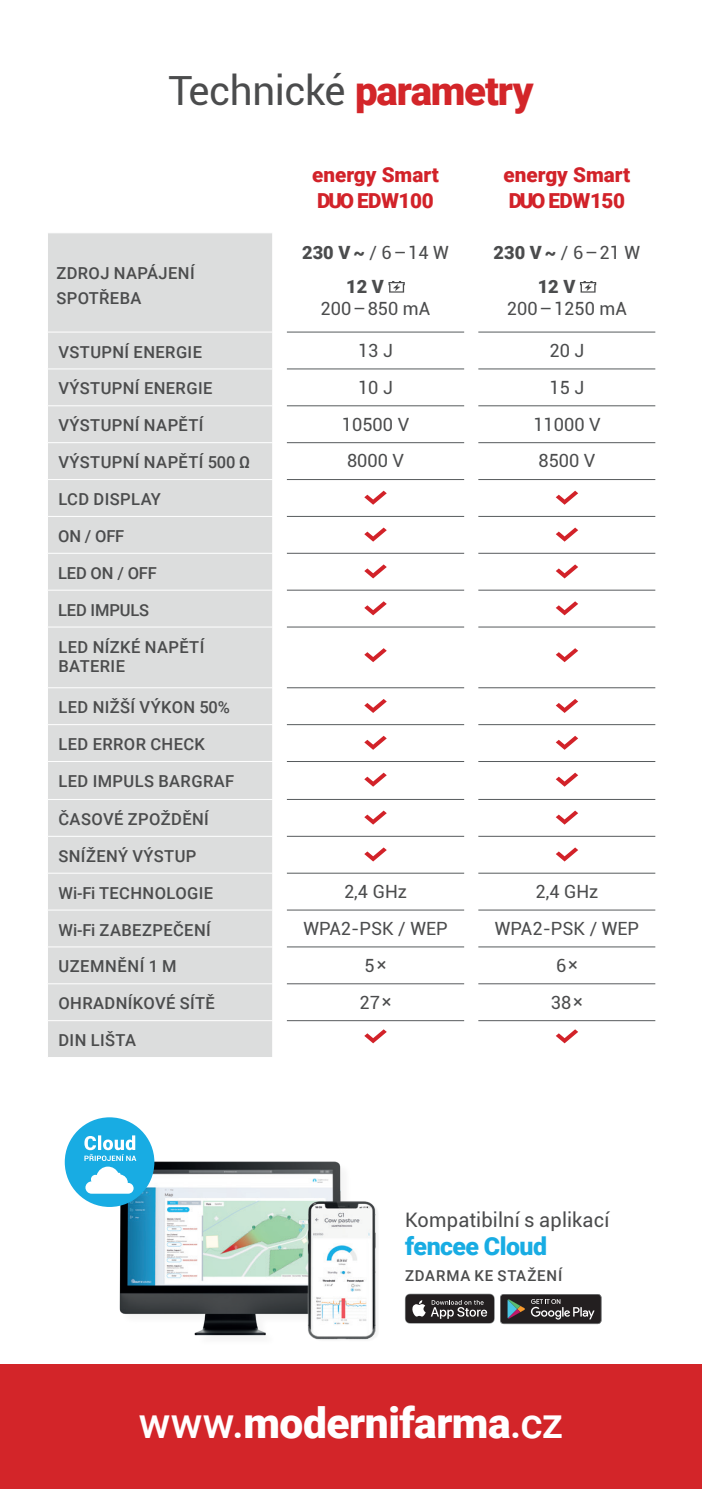
<style>
.page{position:relative;width:702px;height:1489px;background:#fff}
.page>*{position:absolute;margin:0;border:0;box-sizing:border-box;transform-origin:0 0}
.t1{font:900 42.5px "Roboto";letter-spacing:-.01em;color:#fff}
.t2{font:40.25px "Roboto";letter-spacing:-.01em;color:#4b4c4d}
.t3{font:900 25px "Roboto";letter-spacing:-.02em;color:#18ace3}
.t4{font:900 20.75px "Roboto";letter-spacing:-.005em;color:#d22229}
.t5{font:20px "Roboto";letter-spacing:.005em;color:#4b4c4d}
.t6{font:18.25px "Roboto";color:#4b4c4d}
.t7{font:900 18.25px "Roboto";color:#4b4c4d}
.t8{font:500 16.5px/19.8px "Roboto";letter-spacing:.025em;color:#4b4c4d}
.t9{font:500 16.5px "Roboto";letter-spacing:-.01em;color:#4b4c4d}
.t10{font:500 15px "Roboto";letter-spacing:.06em;color:#4b4c4d}
.s1{font-weight:900;color:#d32529}
.s2{font-weight:900}
.s3{font-weight:500}
</style>
<div class="page">
<div style="left:0;top:1364px;width:702px;height:124px;background:#d32529"></div>
<div style="left:48px;top:233px;width:224px;height:824px;background:#dcdddd"></div>
<hr style="left:47px;top:331px;width:226px;height:1px;background:#fff">
<hr style="left:47px;top:368px;width:226px;height:1px;background:#fff">
<hr style="left:47px;top:405px;width:226px;height:1px;background:#fff">
<hr style="left:47px;top:442px;width:226px;height:1px;background:#fff">
<hr style="left:47px;top:479px;width:226px;height:1px;background:#fff">
<hr style="left:47px;top:516px;width:226px;height:1px;background:#fff">
<hr style="left:47px;top:553px;width:226px;height:1px;background:#fff">
<hr style="left:47px;top:589px;width:226px;height:1px;background:#fff">
<hr style="left:47px;top:626px;width:226px;height:1px;background:#fff">
<hr style="left:47px;top:687px;width:226px;height:1px;background:#fff">
<hr style="left:47px;top:724px;width:226px;height:1px;background:#fff">
<hr style="left:47px;top:761px;width:226px;height:1px;background:#fff">
<hr style="left:47px;top:799px;width:226px;height:1px;background:#fff">
<hr style="left:47px;top:835px;width:226px;height:1px;background:#fff">
<hr style="left:47px;top:872px;width:226px;height:1px;background:#fff">
<hr style="left:47px;top:909px;width:226px;height:1px;background:#fff">
<hr style="left:47px;top:946px;width:226px;height:1px;background:#fff">
<hr style="left:47px;top:983px;width:226px;height:1px;background:#fff">
<hr style="left:47px;top:1020px;width:226px;height:1px;background:#fff">
<hr style="left:287px;top:479px;width:177px;height:1px;background:#575b5d">
<hr style="left:478px;top:479px;width:177px;height:1px;background:#575b5d">
<hr style="left:287px;top:516px;width:177px;height:1px;background:#575b5d">
<hr style="left:478px;top:516px;width:177px;height:1px;background:#575b5d">
<hr style="left:287px;top:553px;width:177px;height:1px;background:#575b5d">
<hr style="left:478px;top:553px;width:177px;height:1px;background:#575b5d">
<hr style="left:287px;top:589px;width:177px;height:1px;background:#575b5d">
<hr style="left:478px;top:589px;width:177px;height:1px;background:#575b5d">
<hr style="left:287px;top:626px;width:177px;height:1px;background:#575b5d">
<hr style="left:478px;top:626px;width:177px;height:1px;background:#575b5d">
<hr style="left:287px;top:687px;width:177px;height:1px;background:#575b5d">
<hr style="left:478px;top:687px;width:177px;height:1px;background:#575b5d">
<hr style="left:287px;top:724px;width:177px;height:1px;background:#575b5d">
<hr style="left:478px;top:724px;width:177px;height:1px;background:#575b5d">
<hr style="left:287px;top:761px;width:177px;height:1px;background:#575b5d">
<hr style="left:478px;top:761px;width:177px;height:1px;background:#575b5d">
<hr style="left:287px;top:331px;width:177px;height:1px;background:#575b5d">
<hr style="left:287px;top:368px;width:177px;height:1px;background:#575b5d">
<hr style="left:287px;top:405px;width:177px;height:1px;background:#575b5d">
<hr style="left:287px;top:442px;width:177px;height:1px;background:#575b5d">
<hr style="left:287px;top:799px;width:177px;height:1px;background:#575b5d">
<hr style="left:287px;top:835px;width:177px;height:1px;background:#575b5d">
<hr style="left:287px;top:872px;width:177px;height:1px;background:#575b5d">
<hr style="left:287px;top:909px;width:177px;height:1px;background:#575b5d">
<hr style="left:287px;top:946px;width:177px;height:1px;background:#575b5d">
<hr style="left:287px;top:983px;width:177px;height:1px;background:#575b5d">
<hr style="left:287px;top:1020px;width:177px;height:1px;background:#575b5d">
<hr style="left:478px;top:331px;width:177px;height:1px;background:#575b5d">
<hr style="left:478px;top:368px;width:177px;height:1px;background:#575b5d">
<hr style="left:478px;top:405px;width:177px;height:1px;background:#575b5d">
<hr style="left:478px;top:442px;width:177px;height:1px;background:#575b5d">
<hr style="left:478px;top:799px;width:177px;height:1px;background:#575b5d">
<hr style="left:478px;top:835px;width:177px;height:1px;background:#575b5d">
<hr style="left:478px;top:872px;width:177px;height:1px;background:#575b5d">
<hr style="left:478px;top:909px;width:177px;height:1px;background:#575b5d">
<hr style="left:478px;top:946px;width:177px;height:1px;background:#575b5d">
<hr style="left:478px;top:983px;width:177px;height:1px;background:#575b5d">
<hr style="left:478px;top:1020px;width:177px;height:1px;background:#575b5d">
<svg style="left:388px;top:281px;width:17px;height:11px"></svg>
<svg style="left:580px;top:281px;width:16px;height:11px"></svg>
<svg style="left:364px;top:490px;width:23px;height:14px"></svg>
<svg style="left:555px;top:490px;width:23px;height:14px"></svg>
<svg style="left:364px;top:527px;width:23px;height:14px"></svg>
<svg style="left:555px;top:527px;width:23px;height:14px"></svg>
<svg style="left:364px;top:564px;width:23px;height:14px"></svg>
<svg style="left:556px;top:564px;width:22px;height:14px"></svg>
<svg style="left:364px;top:601px;width:23px;height:14px"></svg>
<svg style="left:556px;top:601px;width:22px;height:14px"></svg>
<svg style="left:364px;top:648px;width:23px;height:14px"></svg>
<svg style="left:555px;top:648px;width:23px;height:14px"></svg>
<svg style="left:364px;top:699px;width:23px;height:14px"></svg>
<svg style="left:555px;top:699px;width:23px;height:14px"></svg>
<svg style="left:364px;top:735px;width:23px;height:14px"></svg>
<svg style="left:555px;top:736px;width:23px;height:13px"></svg>
<svg style="left:364px;top:772px;width:23px;height:14px"></svg>
<svg style="left:555px;top:772px;width:23px;height:14px"></svg>
<svg style="left:364px;top:810px;width:23px;height:14px"></svg>
<svg style="left:555px;top:810px;width:23px;height:14px"></svg>
<svg style="left:364px;top:847px;width:23px;height:14px"></svg>
<svg style="left:556px;top:847px;width:22px;height:14px"></svg>
<svg style="left:364px;top:1029px;width:23px;height:14px"></svg>
<svg style="left:556px;top:1029px;width:22px;height:14px"></svg>
<svg style="left:405px;top:1293px;width:89px;height:30px;background:#4d4a4b"></svg>
<svg style="left:500px;top:1294px;width:101px;height:29px;background:#414041"></svg>
<img style="left:114px;top:1152px;width:227px;height:184px">
<div style="left:309px;top:1203px;width:70px;height:138px;background:#f6f6f6"></div>
<img style="left:307px;top:1193px;width:69px;height:147px">
<div style="left:65px;top:1117px;width:89px;height:89px;background:#18ace3;border-radius:50%"></div>
<svg style="left:85px;top:1166px;width:49px;height:27px"></svg>
<svg style="left:84px;top:1135px;width:52px;height:25px"></svg>
<p class="t2" style="left:168px;top:62px;width:367px">Technické <span class="s1">parametry</span></p>
<p class="t8" style="left:56px;top:262px;width:140px">ZDROJ NAPÁJENÍ</p>
<p class="t8" style="left:56px;top:287px;width:87px">SPOTŘEBA</p>
<p class="t4" style="left:312px;top:160px;width:128px">energy Smart</p>
<p class="t4" style="left:317px;top:186px;width:118px">DUO EDW100</p>
<p class="t6" style="left:302px;top:239px;width:148px"><span class="s2">230 V ~</span> / 6 – 14 W</p>
<p class="t7" style="left:346px;top:274px;width:39px">12 V</p>
<p class="t6" style="left:320px;top:296px;width:111px">200 – 850 mA</p>
<p class="t4" style="left:503px;top:160px;width:128px">energy Smart</p>
<p class="t4" style="left:508px;top:186px;width:118px">DUO EDW150</p>
<p class="t6" style="left:493px;top:239px;width:148px"><span class="s2">230 V ~</span> / 6 – 21 W</p>
<p class="t7" style="left:537px;top:274px;width:39px">12 V</p>
<p class="t6" style="left:507px;top:296px;width:121px">200 – 1250 mA</p>
<p class="t8" style="left:58px;top:341px;width:145px">VSTUPNÍ ENERGIE</p>
<p class="t6" style="left:358px;top:337px;width:36px">13 J</p>
<p class="t6" style="left:549px;top:337px;width:36px">20 J</p>
<p class="t8" style="left:58px;top:378px;width:155px">VÝSTUPNÍ ENERGIE</p>
<p class="t6" style="left:358px;top:374px;width:36px">10 J</p>
<p class="t6" style="left:549px;top:374px;width:36px">15 J</p>
<p class="t8" style="left:58px;top:415px;width:147px">VÝSTUPNÍ NAPĚTÍ</p>
<p class="t6" style="left:342px;top:411px;width:69px">10500 V</p>
<p class="t6" style="left:533px;top:411px;width:69px">11000 V</p>
<p class="t8" style="left:58px;top:452px;width:193px">VÝSTUPNÍ NAPĚTÍ 500 Ω</p>
<p class="t6" style="left:347px;top:448px;width:59px">8000 V</p>
<p class="t6" style="left:538px;top:448px;width:59px">8500 V</p>
<p class="t8" style="left:58px;top:488px;width:104px">LCD DISPLAY</p>
<p class="t8" style="left:58px;top:525px;width:68px">ON / OFF</p>
<p class="t8" style="left:58px;top:562px;width:100px">LED ON / OFF</p>
<p class="t9" style="left:58px;top:598px;width:92px">LED IMPULS</p>
<p class="t8" style="left:58px;top:636px;width:147px">LED NÍZKÉ NAPĚTÍ<br>BATERIE</p>
<p class="t8" style="left:58px;top:697px;width:173px">LED NIŽŠÍ VÝKON 50%</p>
<p class="t8" style="left:58px;top:733px;width:148px">LED ERROR CHECK</p>
<p class="t8" style="left:58px;top:770px;width:177px">LED IMPULS BARGRAF</p>
<p class="t8" style="left:58px;top:808px;width:152px">ČASOVÉ ZPOŽDĚNÍ</p>
<p class="t8" style="left:58px;top:845px;width:139px">SNÍŽENÝ VÝSTUP</p>
<p class="t8" style="left:58px;top:882px;width:156px">Wi-Fi TECHNOLOGIE</p>
<p class="t6" style="left:344px;top:878px;width:64px">2,4 GHz</p>
<p class="t6" style="left:535px;top:878px;width:64px">2,4 GHz</p>
<p class="t8" style="left:58px;top:919px;width:154px">Wi-Fi ZABEZPEČENÍ</p>
<p class="t6" style="left:303px;top:915px;width:146px">WPA2-PSK / WEP</p>
<p class="t6" style="left:495px;top:915px;width:146px">WPA2-PSK / WEP</p>
<p class="t8" style="left:58px;top:956px;width:120px">UZEMNĚNÍ 1 M</p>
<p class="t6" style="left:364px;top:952px;width:23px">5 ×</p>
<p class="t6" style="left:556px;top:952px;width:23px">6 ×</p>
<p class="t8" style="left:58px;top:992px;width:158px">OHRADNÍKOVÉ SÍTĚ</p>
<p class="t6" style="left:359px;top:989px;width:34px">27 ×</p>
<p class="t6" style="left:551px;top:989px;width:34px">38 ×</p>
<p class="t8" style="left:58px;top:1029px;width:79px">DIN LIŠTA</p>
<p class="t5" style="left:405px;top:1205px;width:205px">Kompatibilní s aplikací</p>
<p class="t3" style="left:405px;top:1228px;width:143px">fencee Cloud</p>
<p class="t10" style="left:405px;top:1264px;width:159px">ZDARMA KE STAŽENÍ</p>
<p class="t1" style="left:139px;top:1392px;width:426px"><span class="s3">www.</span>modernifarma<span class="s3">.cz</span></p>
</div>
